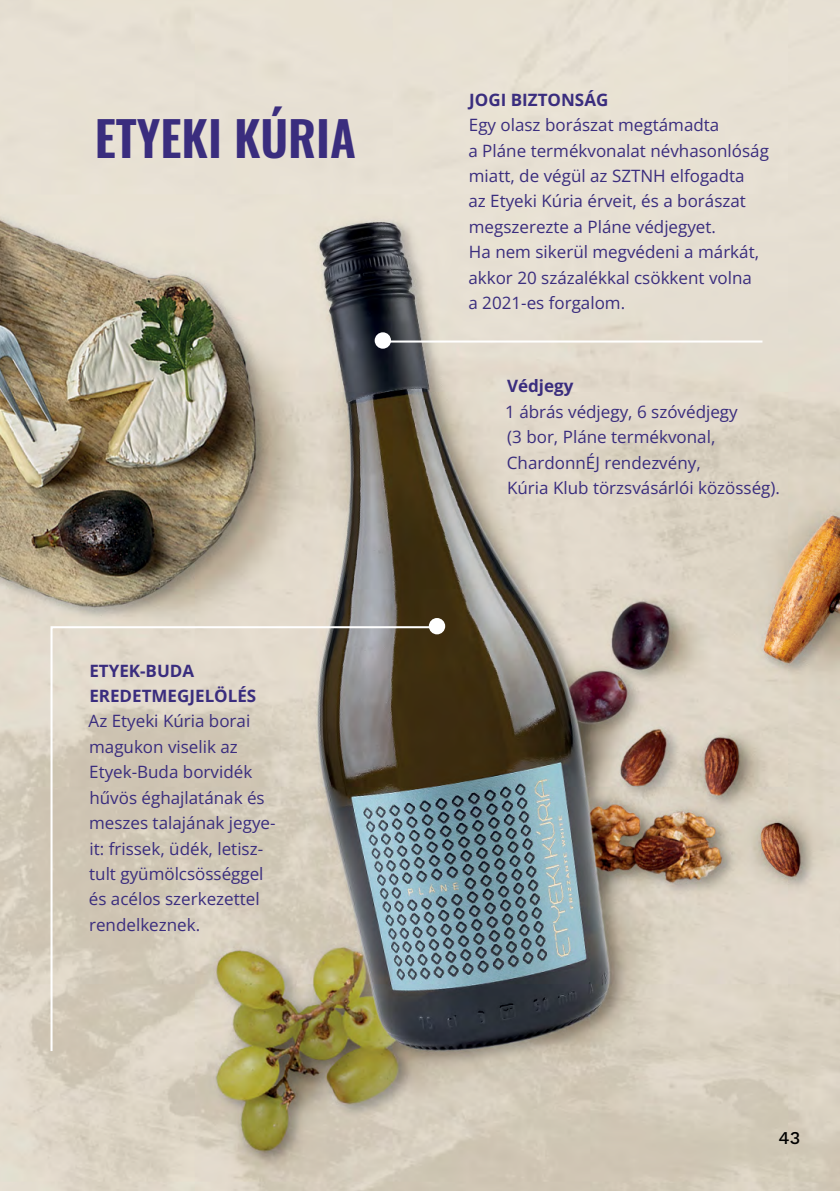
<style>
.page{position:relative;width:840px;height:1191px;background:#fff}
.page>*{position:absolute;margin:0;border:0;box-sizing:border-box;transform-origin:0 0}
.t1{font:600 48px "Oswald";color:#3a2d7e}
.t2{font:500 18px "Work Sans";color:#000}
.t3{font:17px/25.4px "Open Sans";color:#3a2d7e}
.t4{font:700 17px/24.6px "Open Sans";color:#3a2d7e}
</style>
<div class="page">
<img style="left:0;top:0;width:839px;height:1191px">
<hr style="left:382px;top:340px;width:380px;height:2px;background:#fff">
<svg style="left:49px;top:625px;width:390px;height:428px;background:#b7b1a0"></svg>
<div style="left:374px;top:332px;width:17px;height:17px;background:#fff;border-radius:50%"></div>
<div style="left:428px;top:618px;width:17px;height:16px;background:#fff;border-radius:50%"></div>
<h1 class="t1" style="left:95px;top:96px;width:262px">ETYEKI KÚRIA</h1>
<p class="t4" style="left:89px;top:658px;width:168px">ETYEK-BUDA<br>EREDETMEGJELÖLÉS</p>
<p class="t3" style="left:88px;top:708px;width:188px">Az Etyeki Kúria borai magukon viselik az<br>Etyek-Buda borvidék hűvös éghajlatának és meszes talajának jegye&shy;it: frissek, üdék, letisz&shy;tult gyümölcsösséggel és acélos szerkezettel rendelkeznek.</p>
<p class="t4" style="left:469px;top:87px;width:141px">JOGI BIZTONSÁG</p>
<p class="t3" style="left:468px;top:112px;width:302px">Egy olasz borászat megtámadta<br>a Pláne termékvonalat névhasonlóság miatt, de végül az SZTNH elfogadta<br>az Etyeki Kúria érveit, és a borászat megszerezte a Pláne védjegyet.<br>Ha nem sikerül megvédeni a márkát, akkor 20 százalékkal csökkent volna<br>a 2021-es forgalom.</p>
<p class="t4" style="left:506px;top:373px;width:68px">Védjegy</p>
<p class="t3" style="left:505px;top:398px;width:276px">1 ábrás védjegy, 6 szóvédjegy<br>(3 bor, Pláne termékvonal,<br>ChardonnÉJ rendezvény,<br>Kúria Klub törzsvásárlói közösség).</p>
<p class="t2" style="left:778px;top:1124px;width:23px">43</p>
</div>
